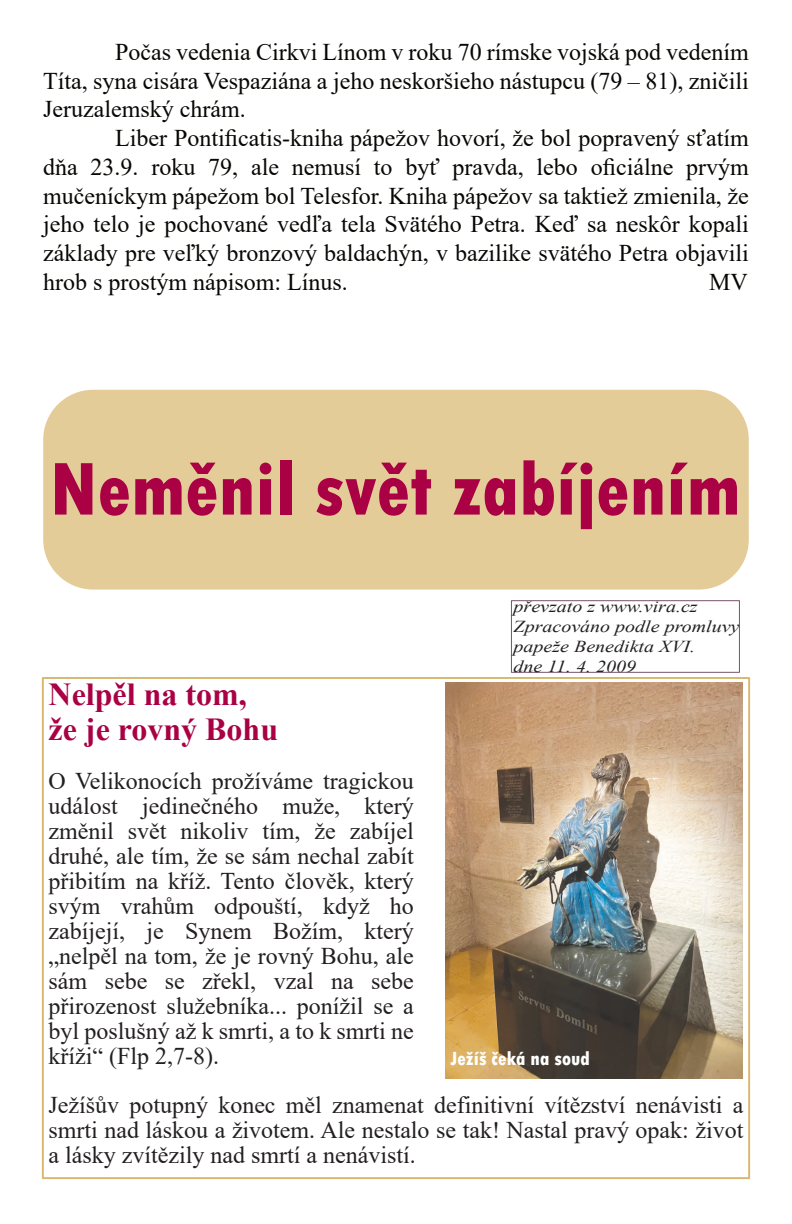
<style>
.page{position:relative;width:792px;height:1224px;background:#fff}
.page>*{position:absolute;margin:0;border:0;box-sizing:border-box;transform-origin:0 0}
.t1{font:800 condensed 78.8px "Tw Cen";color:#a90144}
.t2{font:700 32px/35px "Times New Roman";color:#a90144}
.t3{font:24px/25px "Times New Roman";color:#231f20;text-align:justify}
.t4{font:24px/28.8px "Times New Roman";color:#080704;text-align:justify}
.t5{font:800 condensed 20px "Tw Cen";color:#fff}
.t6{font:italic 16.8px/20px "Times New Roman";color:#231f20;scale:1.2 1}
</style>
<div class="page">
<div style="left:42px;top:677px;width:708px;height:502px;border:2px solid #d9b66d"></div>
<div style="left:43px;top:390px;width:706px;height:200px;background:#e4cc99;border-radius:50px"></div>
<img style="left:446px;top:682px;width:296px;height:396px">
<div style="left:511px;top:601px;width:229px;height:72px;border:1px solid #775469"></div>
<p class="t4" style="left:43px;top:40px;width:707px;text-indent:72px">Počas vedenia Cirkvi Línom v roku 70 rímske vojská pod vedením Títa, syna cisára Vespaziána a jeho neskoršieho nástupcu (79 – 81), zničili Jeruzalemský chrám.</p>
<p class="t4" style="left:43px;top:126px;width:707px;text-indent:72px">Liber Pontificatis-kniha pápežov hovorí, že bol popravený sťatím dňa 23.9. roku 79, ale nemusí to byť pravda, lebo oficiálne prvým mučeníckym pápežom bol Telesfor. Kniha pápežov sa taktiež zmienila, že jeho telo je pochované vedľa tela Svätého Petra. Keď sa neskôr kopali základy pre veľký bronzový baldachýn, v bazilike svätého Petra objavili hrob s prostým nápisom: Línus.</p>
<p class="t4" style="left:709px;top:270px;width:40px">MV</p>
<h1 class="t1" style="left:50px;top:460px;width:693px">Neměnil svět zabíjením</h1>
<p class="t6" style="left:514px;top:598px;width:190px">převzato z www.vira.cz<br>Zpracováno podle promluvy papeže Benedikta XVI.<br>dne 11. 4. 2009</p>
<h2 class="t2" style="left:49px;top:680px;width:231px">Nelpěl na tom, že je rovný Bohu</h2>
<p class="t3" style="left:49px;top:771px;width:367px">O Velikonocích prožíváme tragickou událost jedinečného muže, který změnil svět nikoliv tím, že zabíjel druhé, ale tím, že se sám nechal zabít přibitím na kříž. Tento člověk, který svým vrahům odpouští, když ho zabíjejí, je Synem Božím, který „nelpěl na tom, že je rovný Bohu, ale sám sebe se zřekl, vzal na sebe přirozenost služebníka... ponížil se a byl poslušný až k smrti, a to k smrti ne kříži“ (Flp 2,7-8).</p>
<p class="t3" style="left:49px;top:1095px;width:696px">Ježíšův potupný konec měl znamenat definitivní vítězství nenávisti a smrti nad láskou a životem. Ale nestalo se tak! Nastal pravý opak: život a lásky zvítězily nad smrtí a nenávistí.</p>
<p class="t5" style="left:451px;top:1051px;width:141px">Ježíš čeká na soud</p>
</div>
